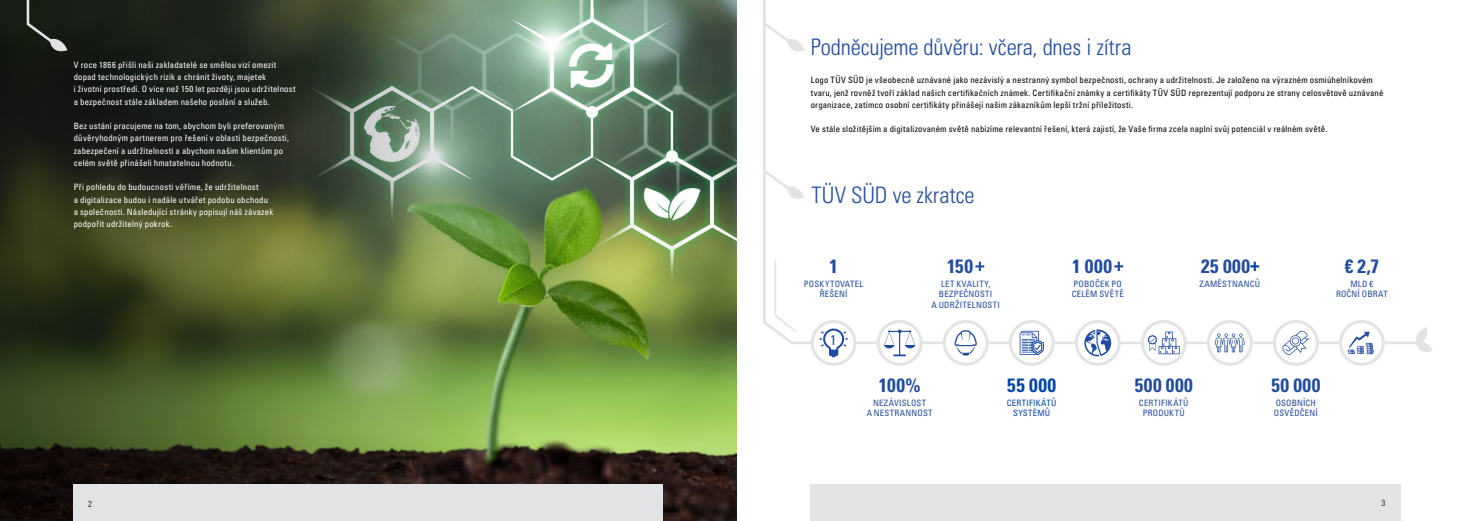
<style>
.page{position:relative;width:1474px;height:521px;background:#fff}
.page>*{position:absolute;margin:0;border:0;box-sizing:border-box;transform-origin:0 0}
.t1{font:22.75px "Univers LTCYR 47 Light Cond";letter-spacing:-.005em;color:#1f4ba0}
.t2{font:19.25px "Univers LTCYR 67 Bold Cond";letter-spacing:.035em;color:#1f4ba0}
.t3{font:19.25px "Univers LTCYR 67 Bold Cond";letter-spacing:.035em;color:#214ba0}
.t4{font:19.25px "Univers LTCYR 67 Bold Cond";color:#0045ad}
.t5{font:condensed 14.17px "Univers LTCYR 57";color:#1f4ba0}
.t6{font:condensed 8.75px/12.2px "Univers LTCYR 57";letter-spacing:.02em;color:#fff}
.t7{font:condensed 8.75px/12.2px "Univers LTCYR 57";letter-spacing:.02em;color:#000}
.t8{font:condensed 8.75px/10.5px "Univers LTCYR 57";letter-spacing:.025em;color:#1f4ba0;text-align:center}
.t9{font:condensed 8.75px/10.5px "Univers LTCYR 57";letter-spacing:.035em;color:#214ba0;text-align:center}
.t10{font:condensed 8.75px/10.5px "Univers LTCYR 57";letter-spacing:.03em;color:#0045ad;text-align:center}
.t11{font:8.75px "Univers LTCYR 47 Light Cond";color:#000}
</style>
<div class="page">
<img style="left:544px;top:0;width:193px;height:521px">
<img style="left:0;top:0;width:544px;height:521px">
<div style="left:810px;top:484px;width:590px;height:37px;background:#e2e3e4"></div>
<div style="left:73px;top:484px;width:590px;height:37px;background:#e2e3e4"></div>
<hr style="left:791px;top:342px;width:629px;height:2px;background:#e2e3e4">
<svg style="left:763px;top:0;width:41px;height:343px"></svg>
<svg style="left:1414px;top:327px;width:18px;height:25px"></svg>
<svg style="left:25px;top:0;width:43px;height:52px;background:#2f342d"></svg>
<svg style="left:1114px;top:262px;width:9px;height:9px"></svg>
<svg style="left:1250px;top:262px;width:9px;height:9px"></svg>
<svg style="left:975px;top:262px;width:9px;height:9px"></svg>
<svg style="left:944px;top:321px;width:43px;height:43px"></svg>
<div style="left:942px;top:320px;width:46px;height:46px;border:3px solid #e2e3e4;border-radius:50%"></div>
<svg style="left:954px;top:330px;width:22px;height:26px"></svg>
<svg style="left:812px;top:321px;width:43px;height:43px"></svg>
<div style="left:810px;top:320px;width:46px;height:46px;border:3px solid #e2e3e4;border-radius:50%"></div>
<svg style="left:819px;top:329px;width:29px;height:28px"></svg>
<svg style="left:878px;top:321px;width:43px;height:43px"></svg>
<div style="left:876px;top:320px;width:46px;height:46px;border:3px solid #e2e3e4;border-radius:50%"></div>
<svg style="left:884px;top:329px;width:31px;height:27px"></svg>
<svg style="left:1076px;top:321px;width:43px;height:43px"></svg>
<div style="left:1074px;top:320px;width:46px;height:46px;border:3px solid #e2e3e4;border-radius:50%"></div>
<svg style="left:1084px;top:329px;width:27px;height:27px"></svg>
<svg style="left:1010px;top:321px;width:43px;height:43px"></svg>
<div style="left:1008px;top:320px;width:46px;height:46px;border:3px solid #e2e3e4;border-radius:50%"></div>
<svg style="left:1019px;top:331px;width:24px;height:24px"></svg>
<svg style="left:1142px;top:321px;width:43px;height:43px"></svg>
<div style="left:1140px;top:320px;width:46px;height:46px;border:3px solid #e2e3e4;border-radius:50%"></div>
<svg style="left:1147px;top:331px;width:32px;height:23px"></svg>
<svg style="left:1340px;top:321px;width:43px;height:43px"></svg>
<div style="left:1338px;top:320px;width:46px;height:46px;border:3px solid #e2e3e4;border-radius:50%"></div>
<svg style="left:1347px;top:332px;width:26px;height:22px"></svg>
<svg style="left:1208px;top:321px;width:43px;height:43px"></svg>
<div style="left:1206px;top:320px;width:46px;height:46px;border:3px solid #e2e3e4;border-radius:50%"></div>
<svg style="left:1214px;top:333px;width:30px;height:19px"></svg>
<svg style="left:1274px;top:321px;width:43px;height:43px"></svg>
<div style="left:1272px;top:320px;width:46px;height:46px;border:3px solid #e2e3e4;border-radius:50%"></div>
<svg style="left:1281px;top:330px;width:28px;height:26px"></svg>
<h1 class="t1" style="left:810px;top:32px;width:322px">Podněcujeme důvěru: včera, dnes i zítra</h1>
<p class="t6" style="left:74px;top:58px;width:223px">V roce 1866 přišli naši zakladatelé se smělou vizí omezit dopad technologických rizik a chránit životy, majetek<br>i životní prostředí. O více než 150 let později jsou udržitelnost a bezpečnost stále základem našeho poslání a služeb.</p>
<p class="t6" style="left:74px;top:120px;width:217px">Bez ustání pracujeme na tom, abychom byli preferovaným důvěryhodným partnerem pro řešení v oblasti bezpečnosti, zabezpečení a udržitelnosti a abychom našim klientům po celém světě přinášeli hmatatelnou hodnotu.</p>
<p class="t6" style="left:74px;top:181px;width:201px">Při pohledu do budoucnosti věříme, že udržitelnost<br>a digitalizace budou i nadále utvářet podobu obchodu a společnosti. Následující stránky popisují náš závazek podpořit udržitelný pokrok.</p>
<h1 class="t1" style="left:811px;top:179px;width:165px">TÜV SÜD ve zkratce</h1>
<p class="t7" style="left:810px;top:74px;width:574px">Logo TÜV SÜD je všeobecně uznávané jako nezávislý a nestranný symbol bezpečnosti, ochrany a udržitelnosti. Je založeno na výrazném osmiúhelníkovém tvaru, jenž rovněž tvoří základ našich certifikačních známek. Certifikační známky a certifikáty TÜV SÜD reprezentují podporu ze strany celosvětově uznávané organizace, zatímco osobní certifikáty přinášejí našim zákazníkům lepší tržní příležitosti.</p>
<p class="t7" style="left:810px;top:123px;width:518px">Ve stále složitějším a digitalizovaném světě nabízíme relevantní řešení, která zajistí, že Vaše firma zcela naplní svůj potenciál v reálném světě.</p>
<h2 class="t2" style="left:829px;top:255px;width:10px">1</h2>
<h2 class="t3" style="left:947px;top:255px;width:27px">150</h2>
<h2 class="t2" style="left:1072px;top:255px;width:41px">1 000</h2>
<h2 class="t3" style="left:1201px;top:255px;width:50px">25 000</h2>
<h2 class="t2" style="left:1344px;top:255px;width:36px">€ 2,7</h2>
<p class="t9" style="left:941px;top:278px;width:51px">LET KVALITY,</p>
<p class="t9" style="left:1199px;top:278px;width:62px">ZAMĚSTNANCŮ</p>
<p class="t9" style="left:931px;top:288px;width:70px">BEZPEČNOSTI<br>A UDRŽITELNOSTI</p>
<p class="t8" style="left:1071px;top:278px;width:54px;text-align:left">POBOČEK PO<br>CELÉM SVĚTĚ</p>
<p class="t8" style="left:804px;top:278px;width:61px">POSKYTOVATEL<br>ŘEŠENÍ</p>
<p class="t8" style="left:1335px;top:278px;width:53px">MLD €<br>ROČNÍ OBRAT</p>
<h3 class="t5" style="left:830px;top:331px;width:8px">1</h3>
<h2 class="t2" style="left:879px;top:373px;width:43px">100%</h2>
<h2 class="t4" style="left:1007px;top:373px;width:50px">55 000</h2>
<h2 class="t3" style="left:1134px;top:373px;width:60px">500 000</h2>
<h2 class="t2" style="left:1271px;top:373px;width:50px">50 000</h2>
<p class="t8" style="left:866px;top:397px;width:67px">NEZÁVISLOST<br>A NESTRANNOST</p>
<p class="t10" style="left:1006px;top:397px;width:51px">CERTIFIKÁTŮ<br>SYSTÉMŮ</p>
<p class="t9" style="left:1138px;top:397px;width:51px">CERTIFIKÁTŮ<br>PRODUKTŮ</p>
<p class="t8" style="left:1273px;top:397px;width:45px;text-align:left">OSOBNÍCH<br>OSVĚDČENÍ</p>
<p class="t11" style="left:88px;top:497px;width:5px">2</p>
<p class="t11" style="left:1381px;top:497px;width:5px">3</p>
</div>
